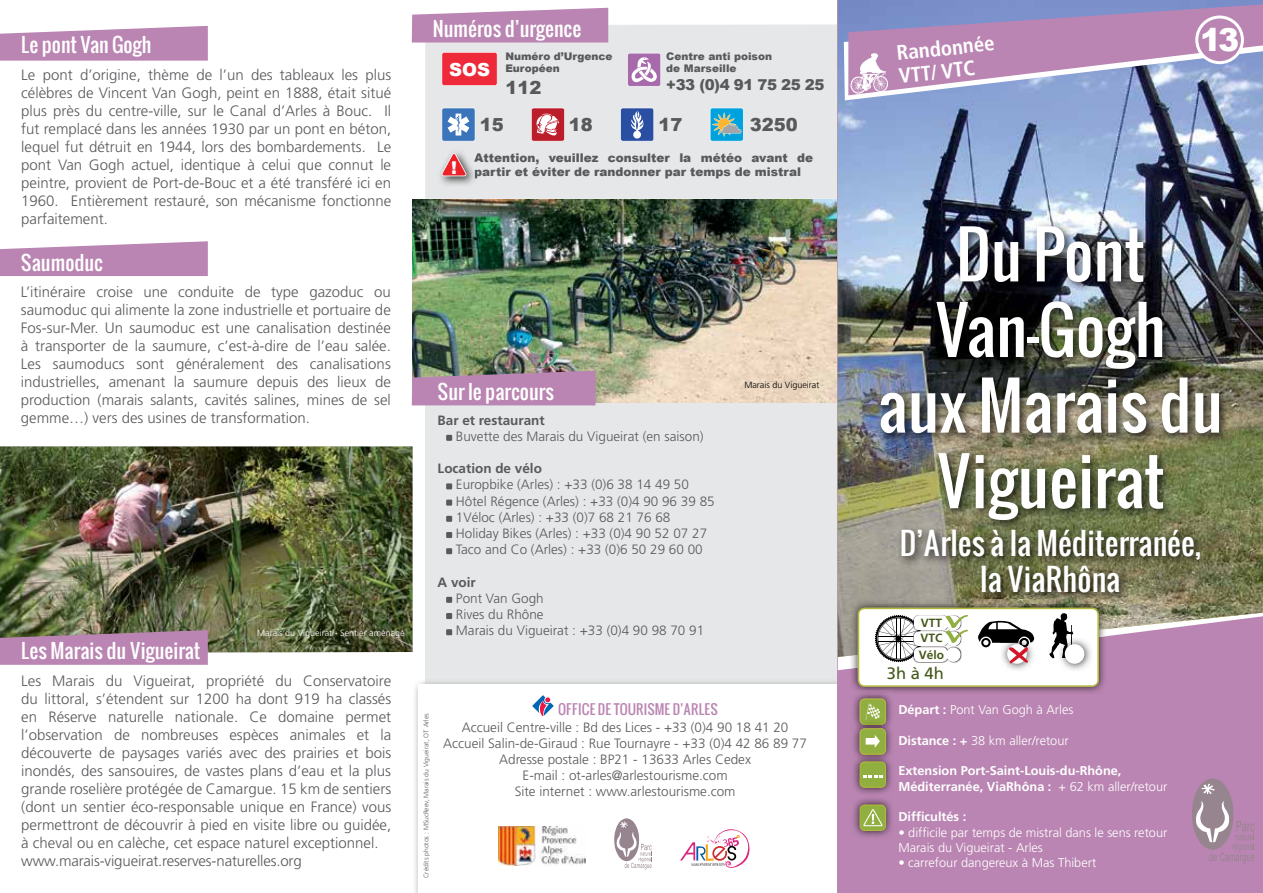
<style>
.page{position:relative;width:1263px;height:893px;background:#fff}
.page>*{position:absolute;margin:0;border:0;box-sizing:border-box;transform-origin:0 0}
.t1{font:63px/75.6px "Oswald";color:#fff;text-align:center}
.t2{font:900 31.65px "Arial";color:#fff}
.t3{font:30px/36px "Oswald";color:#fff;text-align:center}
.t4{font:700 condensed 21px/22.8px "Frutiger";color:#fff}
.t5{font:19.5px "Oswald";color:#fff}
.t6{font:900 18px "Arial";color:#58595b}
.t7{font:900 18px "Arial";color:#fff}
.t8{font:16.5px "Frutiger";color:#435818}
.t9{font:300 15px/18px "Frutiger";color:#58595b;text-align:justify}
.t10{font:900 15px "Arial";letter-spacing:-.03em;color:#58595b}
.t11{font:300 13.5px/16.2px "Frutiger";color:#58595b}
.t12{font:700 13.5px "Frutiger";color:#58595b}
.t13{font:13.5px "Oswald";color:#ba85b2}
.t14{font:300 12.75px/15.3px "Frutiger";color:#fff}
.t15{font:700 12.75px/15.3px "Frutiger";color:#fff}
.t16{font:900 12px/14.4px "Arial";color:#58595b}
.t17{font:700 11.85px/15px "Frutiger";color:#435818}
.t18{font:900 10.5px/12.6px "Arial";color:#58595b}
.t19{font:300 9px "Frutiger";color:#fff}
.t20{font:300 9px "Frutiger";color:#000}
.t21{font:300 6.75px "Frutiger";color:#58595b}
.s1{font-weight:700}
.s2{font-weight:300}
</style>
<div class="page">
<img style="left:412px;top:199px;width:426px;height:205px">
<img style="left:0;top:446px;width:412px;height:207px">
<svg style="left:0;top:26px;width:208px;height:35px;background:#c293bb"></svg>
<div style="left:425px;top:404px;width:440px;height:396px;background:#e6e7e8"></div>
<svg style="left:412px;top:371px;width:183px;height:34px;background:#b384ab"></svg>
<svg style="left:446px;top:435px;width:6px;height:6px"></svg>
<svg style="left:446px;top:483px;width:6px;height:6px"></svg>
<svg style="left:446px;top:500px;width:6px;height:6px"></svg>
<svg style="left:446px;top:516px;width:6px;height:6px"></svg>
<svg style="left:446px;top:532px;width:6px;height:6px"></svg>
<svg style="left:446px;top:548px;width:6px;height:6px"></svg>
<svg style="left:446px;top:597px;width:6px;height:6px"></svg>
<svg style="left:446px;top:613px;width:6px;height:6px"></svg>
<svg style="left:446px;top:629px;width:6px;height:6px"></svg>
<img style="left:425px;top:679px;width:413px;height:6px">
<div style="left:418px;top:685px;width:452px;height:208px;background:#fff"></div>
<svg style="left:532px;top:695px;width:22px;height:20px"></svg>
<div style="left:425px;top:24px;width:413px;height:175px;background:#e6e7e8"></div>
<svg style="left:442px;top:108px;width:33px;height:33px"></svg>
<svg style="left:531px;top:108px;width:34px;height:33px"></svg>
<svg style="left:627px;top:53px;width:34px;height:34px"></svg>
<svg style="left:620px;top:108px;width:34px;height:33px"></svg>
<svg style="left:442px;top:52px;width:55px;height:34px;background:#ee3343"></svg>
<img style="left:437px;top:149px;width:40px;height:38px">
<svg style="left:474px;top:153px;width:3px;height:25px"></svg>
<svg style="left:442px;top:153px;width:24px;height:23px"></svg>
<svg style="left:412px;top:8px;width:196px;height:35px;background:#c091b9"></svg>
<div style="left:838px;top:0;width:425px;height:893px;background:#ba85b2"></div>
<img style="left:838px;top:0;width:425px;height:608px">
<img style="left:876px;top:221px;width:354px;height:382px">
<svg style="left:1192px;top:778px;width:62px;height:86px"></svg>
<img style="left:849px;top:599px;width:258px;height:9px">
<img style="left:876px;top:599px;width:231px;height:4px">
<img style="left:853px;top:690px;width:41px;height:63px">
<img style="left:853px;top:720px;width:41px;height:13px">
<svg style="left:680px;top:829px;width:70px;height:39px"></svg>
<svg style="left:614px;top:818px;width:38px;height:51px"></svg>
<img style="left:499px;top:826px;width:87px;height:39px">
<svg style="left:710px;top:108px;width:33px;height:33px"></svg>
<svg style="left:0;top:630px;width:208px;height:35px;background:#af82a5"></svg>
<svg style="left:0;top:241px;width:208px;height:35px;background:#c293bb"></svg>
<svg style="left:844px;top:4px;width:419px;height:96px"></svg>
<img style="left:853px;top:763px;width:39px;height:74px">
<svg style="left:859px;top:804px;width:27px;height:27px"></svg>
<svg style="left:838px;top:608px;width:425px;height:79px"></svg>
<svg style="left:859px;top:698px;width:27px;height:57px"></svg>
<img style="left:861px;top:753px;width:24px;height:2px">
<svg style="left:859px;top:761px;width:27px;height:27px"></svg>
<h3 class="t5" style="left:21px;top:30px;width:132px">Le pont Van Gogh</h3>
<p class="t9" style="left:21px;top:66px;width:371px">Le pont d’origine, thème de l’un des tableaux les plus célèbres de Vincent Van Gogh, peint en 1888, était situé plus près du centre-ville, sur le Canal d’Arles à Bouc. Il fut remplacé dans les années 1930 par un pont en béton, lequel fut détruit en 1944, lors des bombardements. Le pont Van Gogh actuel, identique à celui que connut le peintre, provient de Port-de-Bouc et a été transféré ici en 1960. Entièrement restauré, son mécanisme fonctionne parfaitement.</p>
<h3 class="t5" style="left:21px;top:248px;width:84px">Saumoduc</h3>
<p class="t9" style="left:21px;top:283px;width:371px">L’itinéraire croise une conduite de type gazoduc ou saumoduc qui alimente la zone industrielle et portuaire de Fos-sur-Mer. Un saumoduc est une canalisation destinée à transporter de la saumure, c’est-à-dire de l’eau salée.<br>Les saumoducs sont généralement des canalisations industrielles, amenant la saumure depuis des lieux de production (marais salants, cavités salines, mines de sel gemme…) vers des usines de transformation.</p>
<p class="t19" style="left:257px;top:627px;width:149px">Marais du Vigueirat - Sentier aménagé</p>
<h3 class="t5" style="left:21px;top:636px;width:181px">Les Marais du Vigueirat</h3>
<p class="t9" style="left:21px;top:672px;width:371px;text-align:left">Les Marais du Vigueirat, propriété du Conservatoire du littoral, s’étendent sur 1200 ha dont 919 ha classés en Réserve naturelle nationale. Ce domaine permet l’observation de nombreuses espèces animales et la découverte de paysages variés avec des prairies et bois inondés, des sansouires, de vastes plans d’eau et la plus grande roselière protégée de Camargue. 15 km de sentiers (dont un sentier éco-responsable unique en France) vous permettront de découvrir à pied en visite libre ou guidée, à cheval ou en calèche, cet espace naturel exceptionnel. www.marais-vigueirat.reserves-naturelles.org</p>
<h3 class="t5" style="left:433px;top:14px;width:150px">Numéros d’urgence</h3>
<p class="t7" style="left:449px;top:56px;width:42px">SOS</p>
<p class="t18" style="left:505px;top:49px;width:109px">Numéro d’Urgence<br>Européen</p>
<p class="t6" style="left:505px;top:74px;width:38px">112</p>
<p class="t6" style="left:480px;top:112px;width:26px">15</p>
<p class="t6" style="left:569px;top:112px;width:26px">18</p>
<p class="t18" style="left:666px;top:49px;width:107px">Centre anti poison de Marseille</p>
<p class="t10" style="left:666px;top:74px;width:160px">+33 (0)4 91 75 25 25</p>
<p class="t6" style="left:658px;top:112px;width:26px">17</p>
<p class="t6" style="left:750px;top:112px;width:50px">3250</p>
<p class="t16" style="left:451px;top:150px;width:364px;text-indent:23px">Attention, veuillez consulter la météo avant de <sup>!</sup> partir et éviter de randonner par temps de mistral</p>
<h3 class="t5" style="left:438px;top:377px;width:118px">Sur le parcours</h3>
<p class="t12" style="left:438px;top:412px;width:109px">Bar et restaurant</p>
<p class="t11" style="left:456px;top:428px;width:249px">Buvette des Marais du Vigueirat (en saison)</p>
<p class="t12" style="left:438px;top:461px;width:106px">Location de vélo</p>
<p class="t11" style="left:456px;top:477px;width:260px">Europbike (Arles) : +33 (0)6 38 14 49 50<br>Hôtel Régence (Arles) : +33 (0)4 90 96 39 85<br>1Véloc (Arles) : +33 (0)7 68 21 76 68<br>Holiday Bikes (Arles) : +33 (0)4 90 52 07 27<br>Taco and Co (Arles) : +33 (0)6 50 29 60 00</p>
<p class="t12" style="left:438px;top:574px;width:40px">A voir</p>
<p class="t11" style="left:456px;top:590px;width:250px">Pont Van Gogh<br>Rives du Rhône<br>Marais du Vigueirat : +33 (0)4 90 98 70 91</p>
<p class="t20" style="left:744px;top:379px;width:77px">Marais du Vigueirat</p>
<p class="t21" style="left:422px;top:878px;width:166px;rotate:-90deg">Crédits photos : MSucReev, Marais du Vigueirat, OT Arles</p>
<p class="t13" style="left:558px;top:699px;width:161px">OFFICE DE TOURISME D’ARLES</p>
<p class="t11" style="left:443px;top:719px;width:365px;text-align:center">Accueil Centre-ville : Bd des Lices - +33 (0)4 90 18 41 20<br>Accueil Salin-de-Giraud : Rue Tournayre - +33 (0)4 42 86 89 77<br>Adresse postale : BP21 - 13633 Arles Cedex<br>E-mail : ot-arles@arlestourisme.com<br>Site internet : www.arlestourisme.com</p>
<h3 class="t4" style="left:895px;top:42px;width:100px;rotate:-6deg">Randonnée<br>VTT/ VTC</h3>
<h2 class="t2" style="left:1200px;top:17px;width:40px">13</h2>
<h1 class="t1" style="left:878px;top:215px;width:347px">Du Pont<br>Van-Gogh<br>aux Marais du<br>Vigueirat</h1>
<h3 class="t3" style="left:900px;top:525px;width:303px">D’Arles à la Méditerranée, la ViaRhôna</h3>
<p class="t17" style="left:920px;top:615px;width:23px">VTT<br>VTC</p>
<p class="t17" style="left:919px;top:647px;width:27px">Vélo</p>
<p class="t8" style="left:887px;top:663px;width:58px">3h à 4h</p>
<p class="t14" style="left:898px;top:702px;width:177px"><span class="s1">Départ :</span> Pont Van Gogh à Arles</p>
<p class="t14" style="left:898px;top:733px;width:172px"><span class="s1">Distance : +</span> 38 km aller/retour</p>
<p class="t15" style="left:898px;top:763px;width:270px">Extension Port-Saint-Louis-du-Rhône,<br>Méditerranée, ViaRhôna : <span class="s2">+ 62 km aller/retour</span></p>
<p class="t15" style="left:898px;top:809px;width:70px">Difficultés :</p>
<p class="t14" style="left:898px;top:824px;width:270px">• difficile par temps de mistral dans le sens retour<br>Marais du Vigueirat - Arles</p>
<p class="t14" style="left:898px;top:855px;width:199px"><span class="s1">•</span> carrefour dangereux à Mas Thibert</p>
</div>
